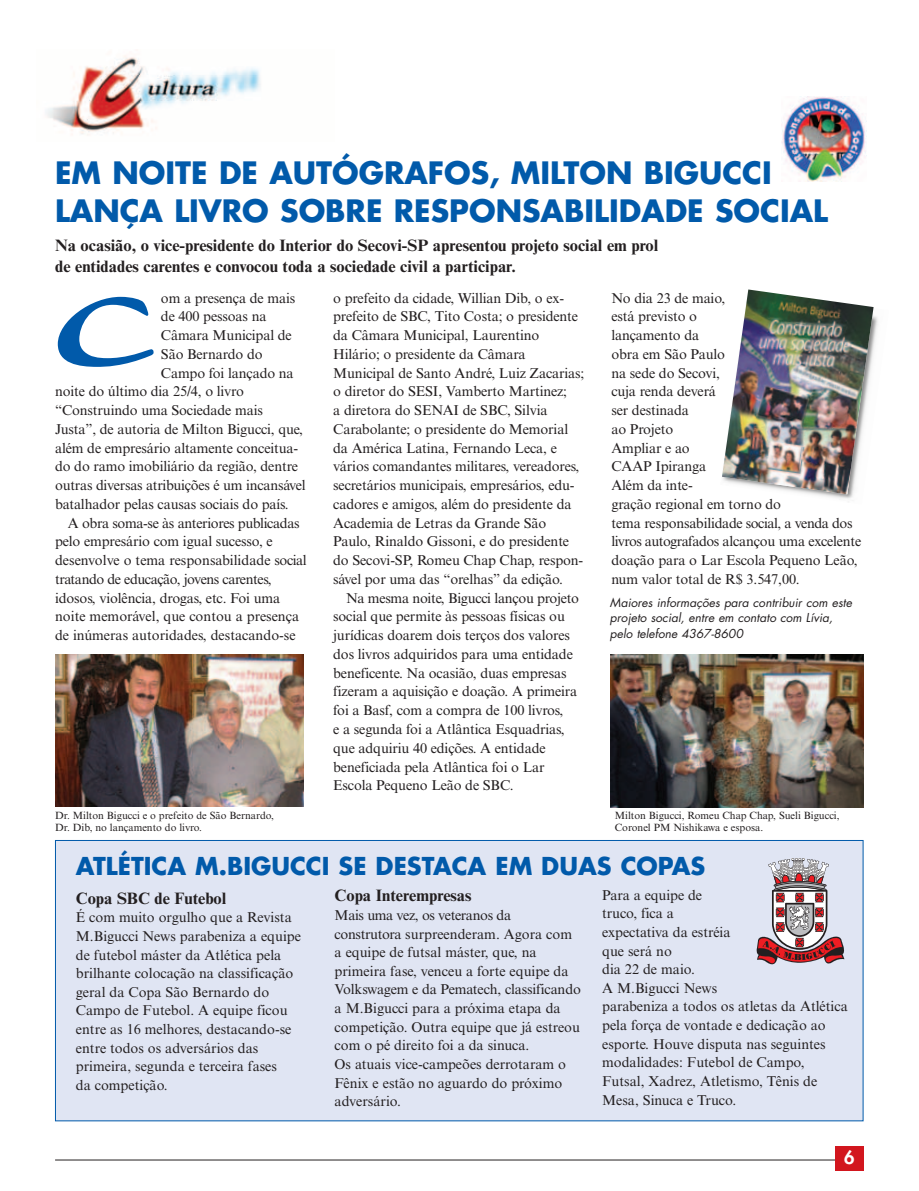
<style>
.page{position:relative;width:919px;height:1191px;background:#fff}
.page>*{position:absolute;margin:0;border:0;box-sizing:border-box;transform-origin:0 0}
.t1{font:900 117.6px "Present LT Std";color:#015aaa}
.t2{font:700 30px/37.5px "Futura Std";color:#015aaa}
.t3{font:700 24px "Futura Std";color:#015aaa}
.t4{font:800 18px "Futura Std";color:#fff}
.t5{font:700 16.5px/21px "Times New Roman MT Std";color:#231f20}
.t6{font:14.4px/18.9px "Times New Roman MT Std";letter-spacing:-.01em;color:#231f20}
.t7{font:14.4px "Times New Roman MT Std";letter-spacing:-.03em;color:#231f20}
.t8{font:italic 12px/15.3px "Futura Std";color:#231f20}
.t9{font:10.5px/12.6px "Times New Roman MT Std";color:#231f20}
</style>
<div class="page">
<div style="left:55px;top:840px;width:808px;height:280px;background:#e0e5f3"></div>
<hr style="left:55px;top:1159px;width:789px;height:1px;background:#231f20">
<div style="left:835px;top:1146px;width:28px;height:24px;background:#d2161e"></div>
<img style="left:46px;top:55px;width:215px;height:80px">
<svg style="left:756px;top:858px;width:88px;height:106px"></svg>
<svg style="left:812px;top:307px;width:66px;height:192px"></svg>
<img style="left:722px;top:289px;width:151px;height:205px">
<img style="left:55px;top:654px;width:248px;height:152px">
<img style="left:611px;top:654px;width:252px;height:153px">
<img style="left:781px;top:96px;width:85px;height:85px">
<h2 class="t2" style="left:55px;top:158px;width:774px">EM NOITE DE AUTÓGRAFOS, MILTON BIGUCCI<br>LANÇA LIVRO SOBRE RESPONSABILIDADE SOCIAL</h2>
<p class="t5" style="left:55px;top:236px;width:604px">Na ocasião, o vice-presidente do Interior do Secovi-SP apresentou projeto social em prol de entidades carentes e convocou toda a sociedade civil a participar.</p>
<p class="t6" style="left:161px;top:290px;width:136px">om a presença de mais</p>
<p class="t6" style="left:161px;top:308px;width:107px">de 400 pessoas na</p>
<p class="t6" style="left:161px;top:327px;width:132px">Câmara Municipal de</p>
<p class="t6" style="left:161px;top:346px;width:103px">São Bernardo do</p>
<p class="t6" style="left:161px;top:365px;width:134px">Campo foi lançado na</p>
<p class="t6" style="left:55px;top:383px;width:190px">noite do último dia 25/4, o livro</p>
<p class="t6" style="left:55px;top:402px;width:209px">“Construindo uma Sociedade mais</p>
<p class="t6" style="left:55px;top:421px;width:249px">Justa”, de autoria de Milton Bigucci, que,</p>
<p class="t6" style="left:55px;top:440px;width:245px">além de empresário altamente conceitua-</p>
<p class="t6" style="left:55px;top:458px;width:244px">do do ramo imobiliário da região, dentre</p>
<p class="t6" style="left:55px;top:477px;width:252px">outras diversas atribuições é um incansável</p>
<p class="t6" style="left:55px;top:496px;width:235px">batalhador pelas causas sociais do país.</p>
<p class="t6" style="left:68px;top:515px;width:233px">A obra soma-se às anteriores publicadas</p>
<p class="t6" style="left:55px;top:533px;width:219px">pelo empresário com igual sucesso, e</p>
<p class="t6" style="left:55px;top:552px;width:253px">desenvolve o tema responsabilidade social</p>
<p class="t7" style="left:55px;top:574px;width:218px">tratando de educação, jovens carentes,</p>
<p class="t6" style="left:55px;top:590px;width:227px">idosos, violência, drogas, etc. Foi uma</p>
<p class="t6" style="left:55px;top:608px;width:245px">noite memorável, que contou a presença</p>
<p class="t6" style="left:55px;top:627px;width:242px">de inúmeras autoridades, destacando-se</p>
<h1 class="t1" style="left:55px;top:282px;width:102px">C</h1>
<p class="t6" style="left:333px;top:290px;width:252px">o prefeito da cidade, Willian Dib, o ex&shy;prefeito de SBC, Tito Costa; o presidente da Câmara Municipal, Laurentino Hilário; o presidente da Câmara Municipal de Santo André, Luiz Zacarias; o diretor do SESI, Vamberto Martinez;<br>a diretora do SENAI de SBC, Silvia Carabolante; o presidente do Memorial da América Latina, Fernando Leca, e vários comandantes militares, vereadores, secretários municipais, empresários, edu&shy;cadores e amigos, além do presidente da Academia de Letras da Grande São Paulo, Rinaldo Gissoni, e do presidente do Secovi-SP, Romeu Chap Chap, respon&shy;sável por uma das “orelhas” da edição.</p>
<p class="t6" style="left:333px;top:590px;width:247px;text-indent:13px">Na mesma noite, Bigucci lançou projeto social que permite às pessoas físicas ou jurídicas doarem dois terços dos valores dos livros adquiridos para uma entidade beneficente. Na ocasião, duas empresas fizeram a aquisição e doação. A primeira foi a Basf, com a compra de 100 livros,<br>e a segunda foi a Atlântica Esquadrias, que adquiriu 40 edições. A entidade beneficiada pela Atlântica foi o Lar Escola Pequeno Leão de SBC.</p>
<p class="t6" style="left:611px;top:290px;width:251px">No dia 23 de maio,<br>está previsto o<br>lançamento da<br>obra em São Paulo<br>na sede do Secovi,<br>cuja renda deverá<br>ser destinada<br>ao Projeto<br>Ampliar e ao<br>CAAP Ipiranga<br>Além da inte-<br>gração regional em torno do<br>tema responsabilidade social, a venda dos livros autografados alcançou uma excelente doação para o Lar Escola Pequeno Leão, num valor total de R$ 3.547,00.</p>
<p class="t8" style="left:610px;top:596px;width:243px">Maiores informações para contribuir com este projeto social, entre em contato com Lívia, pelo telefone 4367-8600</p>
<p class="t9" style="left:55px;top:810px;width:220px">Dr. Milton Bigucci e o prefeito de São Bernardo,<br>Dr. Dib, no lançamento do livro.</p>
<p class="t9" style="left:614px;top:810px;width:226px">Milton Bigucci, Romeu Chap Chap, Sueli Bigucci,<br>Coronel PM Nishikawa e esposa.</p>
<h3 class="t3" style="left:76px;top:852px;width:631px">ATLÉTICA M.BIGUCCI SE DESTACA EM DUAS COPAS</h3>
<p class="t5" style="left:76px;top:889px;width:152px">Copa SBC de Futebol</p>
<p class="t6" style="left:76px;top:909px;width:227px">É com muito orgulho que a Revista<br>M.Bigucci News parabeniza a equipe de futebol máster da Atlética pela brilhante colocação na classificação geral da Copa São Bernardo do<br>Campo de Futebol. A equipe ficou entre as 16 melhores, destacando-se entre todos os adversários das primeira, segunda e terceira fases<br>da competição.</p>
<p class="t5" style="left:334px;top:887px;width:138px">Copa Interempresas</p>
<p class="t6" style="left:334px;top:907px;width:248px">Mais uma vez, os veteranos da construtora surpreenderam. Agora com a equipe de futsal máster, que, na primeira fase, venceu a forte equipe da Volkswagem e da Pematech, classificando a M.Bigucci para a próxima etapa da competição. Outra equipe que já estreou com o pé direito foi a da sinuca.<br>Os atuais vice-campeões derrotaram o Fênix e estão no aguardo do próximo adversário.</p>
<p class="t6" style="left:602px;top:887px;width:247px">Para a equipe de<br>truco, fica a<br>expectativa da estréia<br>que será no<br>dia 22 de maio.<br>A M.Bigucci News<br>parabeniza a todos os atletas da Atlética pela força de vontade e dedicação ao esporte. Houve disputa nas seguintes modalidades: Futebol de Campo,<br>Futsal, Xadrez, Atletismo, Tênis de<br>Mesa, Sinuca e Truco.</p>
<p class="t4" style="left:844px;top:1147px;width:12px">6</p>
</div>
